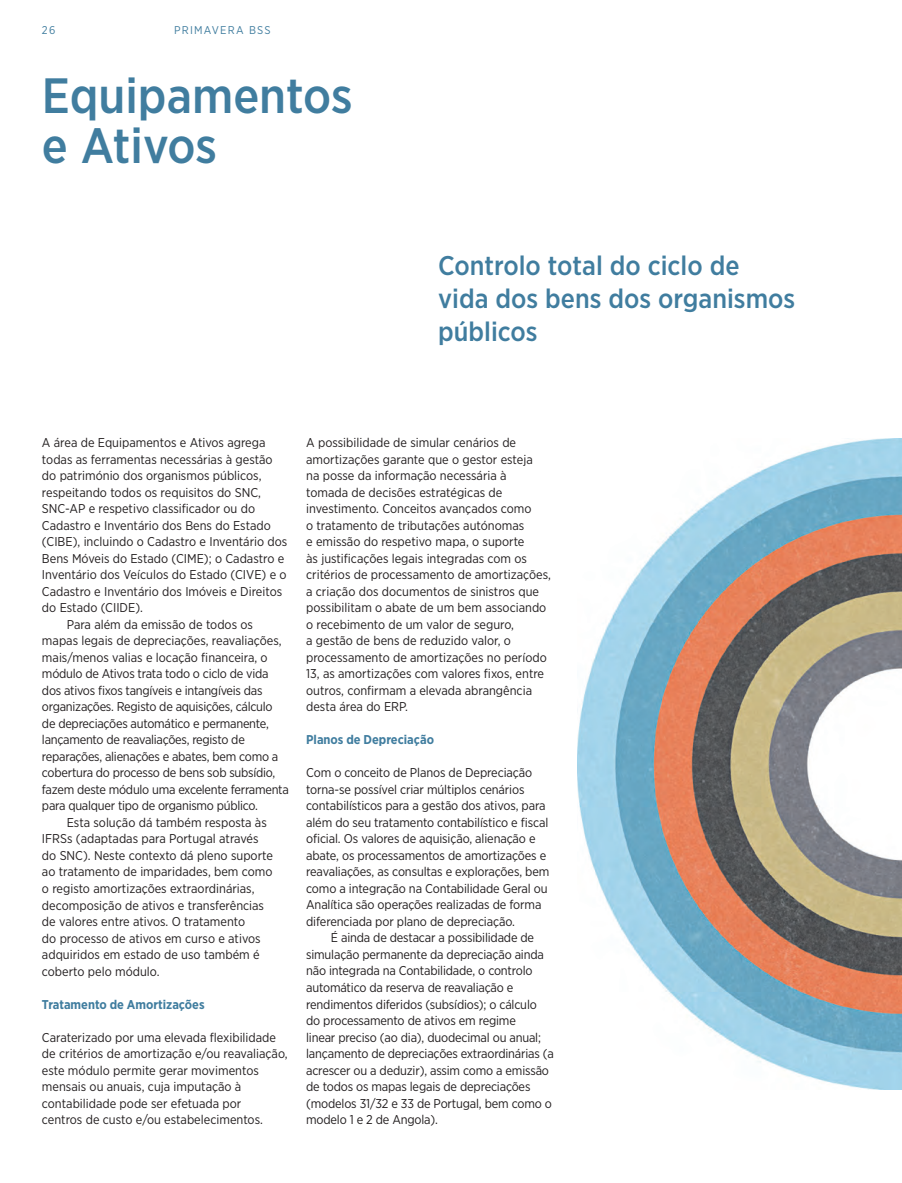
<style>
.page{position:relative;width:902px;height:1183px;background:#fff}
.page>*{position:absolute;margin:0;border:0;box-sizing:border-box;transform-origin:0 0}
.Área__T1{font:500 49.5px "Gotham Narrow";color:#407d9f}
.Secção_destaque{font:500 27px/33px "Gotham Narrow";color:#407d9f}
.Body{font:12.75px/16.5px "Gotham Narrow";letter-spacing:-.015em;color:#231f20}
.Título__T3{font:12.75px/16.5px "Gotham Narrow";color:#231f20}
.Body_-_Primeiro_Para{font:12.75px/16.5px "Gotham Narrow";letter-spacing:-.01em;color:#231f20}
.Título__T3-2{font:700 12.75px "Gotham Narrow";color:#407d9f}
.t1{font:11.25px "Gotham Narrow";letter-spacing:.11em;color:#407d9f}
</style>
<div class="page">
<img style="left:577px;top:438px;width:324px;height:651px">
<p class="t1" style="left:42px;top:23px;width:15px">26</p>
<p class="t1" style="left:174px;top:23px;width:98px">PRIMAVERA BSS</p>
<p class="Área__T1" style="left:42px;top:65px;width:312px">Equipamentos</p>
<p class="Área__T1" style="left:42px;top:114px;width:177px">e Ativos</p>
<p class="Secção_destaque" style="left:438px;top:248px;width:358px">Controlo total do ciclo de vida dos bens dos organismos públicos</p>
<p class="Body_-_Primeiro_Para" style="left:42px;top:434px;width:247px">A área de Equipamentos e Ativos agrega todas as ferramentas necessárias à gestão do património dos organismos públicos, respeitando todos os requisitos do SNC, SNC-AP e respetivo classificador ou do Cadastro e Inventário dos Bens do Estado (CIBE), incluindo o Cadastro e Inventário dos Bens Móveis do Estado (CIME); o Cadastro e Inventário dos Veículos do Estado (CIVE) e o Cadastro e Inventário dos Imóveis e Direitos do Estado (CIIDE).</p>
<p class="Body" style="left:42px;top:615px;width:248px;text-indent:25px">Para além da emissão de todos os mapas legais de depreciações, reavaliações, mais/menos valias e locação financeira, o módulo de Ativos trata todo o ciclo de vida dos ativos fixos tangíveis e intangíveis das organizações. Registo de aquisições, cálculo de depreciações automático e permanente, lançamento de reavaliações, registo de reparações, alienações e abates, bem como a cobertura do processo de bens sob subsídio, fazem deste módulo uma excelente ferramenta para qualquer tipo de organismo público.</p>
<p class="Body" style="left:42px;top:813px;width:232px;text-indent:25px">Esta solução dá também resposta às IFRSs (adaptadas para Portugal através do SNC). Neste contexto dá pleno suporte ao tratamento de imparidades, bem como o registo amortizações extraordinárias, decomposição de ativos e transferências de valores entre ativos. O tratamento<br>do processo de ativos em curso e ativos adquiridos em estado de uso também é coberto pelo módulo.</p>
<p class="Título__T3-2" style="left:42px;top:995px;width:164px">Tratamento de Amortizações</p>
<p class="Título__T3" style="left:42px;top:1028px;width:247px">Caraterizado por uma elevada flexibilidade de critérios de amortização e/ou reavaliação, este módulo permite gerar movimentos mensais ou anuais, cuja imputação à contabilidade pode ser efetuada por<br>centros de custo e/ou estabelecimentos.</p>
<p class="Título__T3" style="left:306px;top:434px;width:246px">A possibilidade de simular cenários de amortizações garante que o gestor esteja<br>na posse da informação necessária à tomada de decisões estratégicas de investimento. Conceitos avançados como<br>o tratamento de tributações autónomas<br>e emissão do respetivo mapa, o suporte<br>às justificações legais integradas com os critérios de processamento de amortizações, a criação dos documentos de sinistros que possibilitam o abate de um bem associando o recebimento de um valor de seguro,<br>a gestão de bens de reduzido valor, o processamento de amortizações no período 13, as amortizações com valores fixos, entre outros, confirmam a elevada abrangência desta área do ERP.</p>
<p class="Título__T3-2" style="left:306px;top:731px;width:129px">Planos de Depreciação</p>
<p class="Body_-_Primeiro_Para" style="left:306px;top:764px;width:245px">Com o conceito de Planos de Depreciação torna-se possível criar múltiplos cenários contabilísticos para a gestão dos ativos, para além do seu tratamento contabilístico e fiscal oficial. Os valores de aquisição, alienação e abate, os processamentos de amortizações e reavaliações, as consultas e explorações, bem como a integração na Contabilidade Geral ou Analítica são operações realizadas de forma diferenciada por plano de depreciação.</p>
<p class="Body" style="left:306px;top:929px;width:249px;text-indent:25px">É ainda de destacar a possibilidade de simulação permanente da depreciação ainda não integrada na Contabilidade, o controlo automático da reserva de reavaliação e rendimentos diferidos (subsídios); o cálculo do processamento de ativos em regime<br>linear preciso (ao dia), duodecimal ou anual; lançamento de depreciações extraordinárias (a acrescer ou a deduzir), assim como a emissão de todos os mapas legais de depreciações (modelos 31/32 e 33 de Portugal, bem como o modelo 1 e 2 de Angola).</p>
</div>
